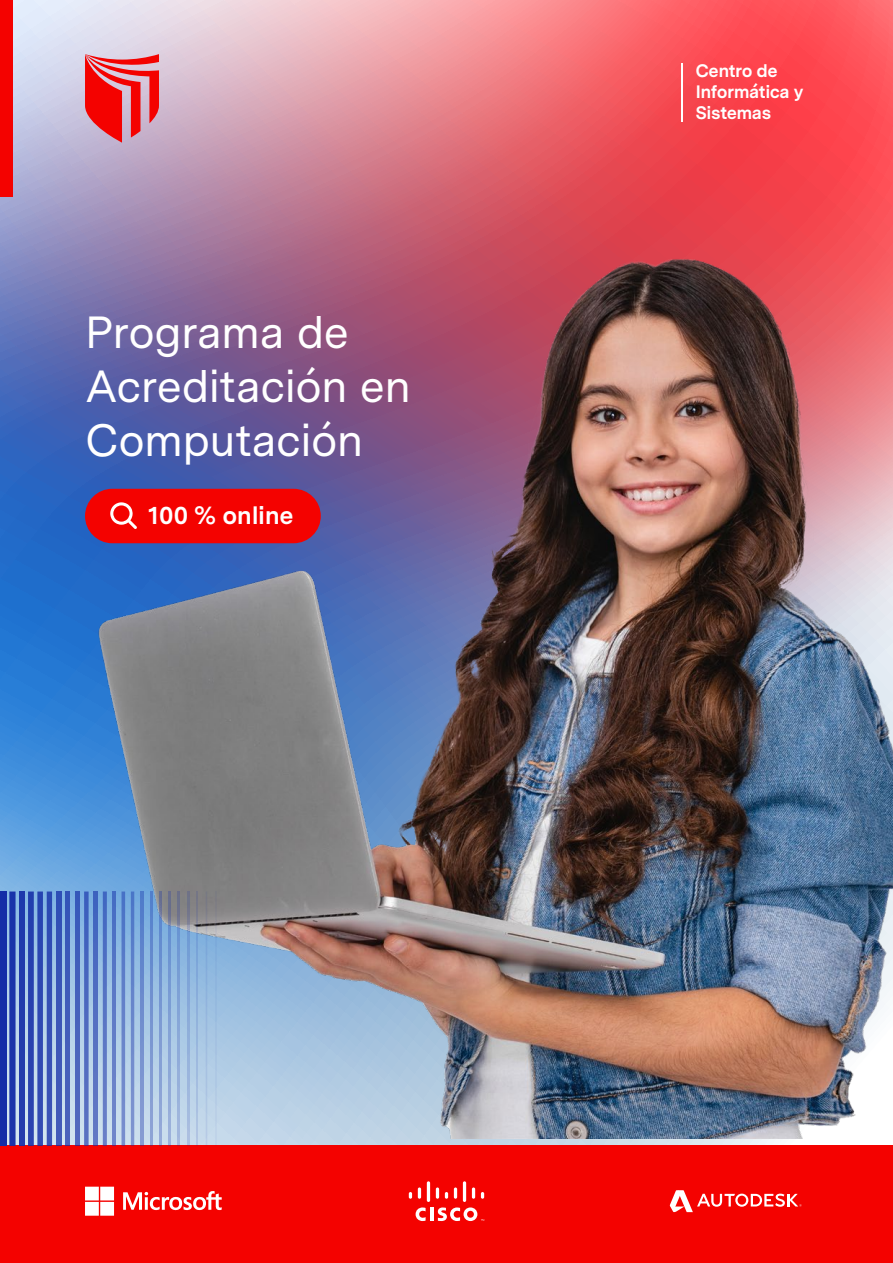
<style>
.page{position:relative;width:893px;height:1263px;background:#fff}
.page>*{position:absolute;margin:0;border:0;box-sizing:border-box;transform-origin:0 0}
.t1{font:45px/53.8px "Messina Sans";letter-spacing:-.015em;color:#fff}
.t2{font:700 24.75px "Messina Sans";letter-spacing:-.015em;color:#fff}
.t3{font:700 18px/20.9px "Messina Sans";letter-spacing:-.025em;color:#fff}
</style>
<div class="page">
<img style="left:0;top:0;width:893px;height:1146px">
<img style="left:80px;top:252px;width:813px;height:887px">
<div style="left:0;top:1146px;width:893px;height:117px;background:#f40200"></div>
<svg style="left:85px;top:54px;width:74px;height:89px;background:#e25760"></svg>
<div style="left:0;top:0;width:13px;height:197px;background:#f40200"></div>
<svg style="left:416px;top:1207px;width:68px;height:14px"></svg>
<svg style="left:409px;top:1192px;width:3px;height:7px"></svg>
<svg style="left:418px;top:1187px;width:3px;height:12px"></svg>
<hr style="left:427px;top:1181px;width:3px;height:21px;background:#fff;border-radius:2px">
<svg style="left:436px;top:1187px;width:3px;height:12px"></svg>
<svg style="left:445px;top:1192px;width:3px;height:7px"></svg>
<svg style="left:454px;top:1187px;width:3px;height:12px"></svg>
<hr style="left:463px;top:1181px;width:3px;height:21px;background:#fff;border-radius:2px">
<svg style="left:472px;top:1187px;width:3px;height:12px"></svg>
<svg style="left:481px;top:1192px;width:3px;height:7px"></svg>
<svg style="left:123px;top:1191px;width:99px;height:19px"></svg>
<svg style="left:85px;top:1187px;width:29px;height:29px"></svg>
<svg style="left:670px;top:1190px;width:132px;height:22px"></svg>
<hr style="left:681px;top:63px;width:1px;height:59px;background:#fff">
<div style="left:0;top:891px;width:6px;height:255px;background:#142da7"></div>
<div style="left:9px;top:891px;width:7px;height:255px;background:#1b34a9"></div>
<div style="left:19px;top:891px;width:6px;height:255px;background:#223bac"></div>
<div style="left:28px;top:891px;width:6px;height:255px;background:#2841af"></div>
<div style="left:37px;top:891px;width:6px;height:255px;background:#2f49b2"></div>
<div style="left:47px;top:891px;width:5px;height:255px;background:#354fb4"></div>
<svg style="left:56px;top:891px;width:5px;height:255px"></svg>
<svg style="left:65px;top:891px;width:5px;height:255px"></svg>
<svg style="left:75px;top:891px;width:4px;height:255px"></svg>
<svg style="left:84px;top:891px;width:5px;height:255px"></svg>
<svg style="left:93px;top:891px;width:5px;height:255px"></svg>
<svg style="left:103px;top:891px;width:4px;height:255px"></svg>
<svg style="left:112px;top:891px;width:4px;height:255px"></svg>
<hr style="left:122px;top:891px;width:3px;height:255px;background:#142da7">
<hr style="left:131px;top:891px;width:3px;height:255px;background:#142da7">
<hr style="left:140px;top:891px;width:3px;height:255px;background:#142da7">
<hr style="left:150px;top:891px;width:3px;height:255px;background:#142da7">
<hr style="left:159px;top:891px;width:3px;height:255px;background:#142da7">
<hr style="left:168px;top:891px;width:3px;height:255px;background:#142da7">
<hr style="left:178px;top:891px;width:2px;height:255px;background:#142da7">
<hr style="left:187px;top:891px;width:2px;height:255px;background:#142da7">
<hr style="left:196px;top:891px;width:2px;height:255px;background:#142da7">
<hr style="left:206px;top:891px;width:1px;height:255px;background:#142da7">
<hr style="left:215px;top:891px;width:1px;height:255px;background:#142da7">
<hr style="left:224px;top:891px;width:2px;height:255px;background:#142da7">
<div style="left:85px;top:489px;width:236px;height:54px;background:#f40200;border-radius:27px"></div>
<svg style="left:110px;top:502px;width:27px;height:27px"></svg>
<p class="t1" style="left:85px;top:304px;width:327px">Programa de<br>Acreditación en<br>Computación</p>
<p class="t2" style="left:148px;top:497px;width:147px">100 % online</p>
<p class="t3" style="left:695px;top:60px;width:110px">Centro de<br>Informática y<br>Sistemas</p>
</div>
